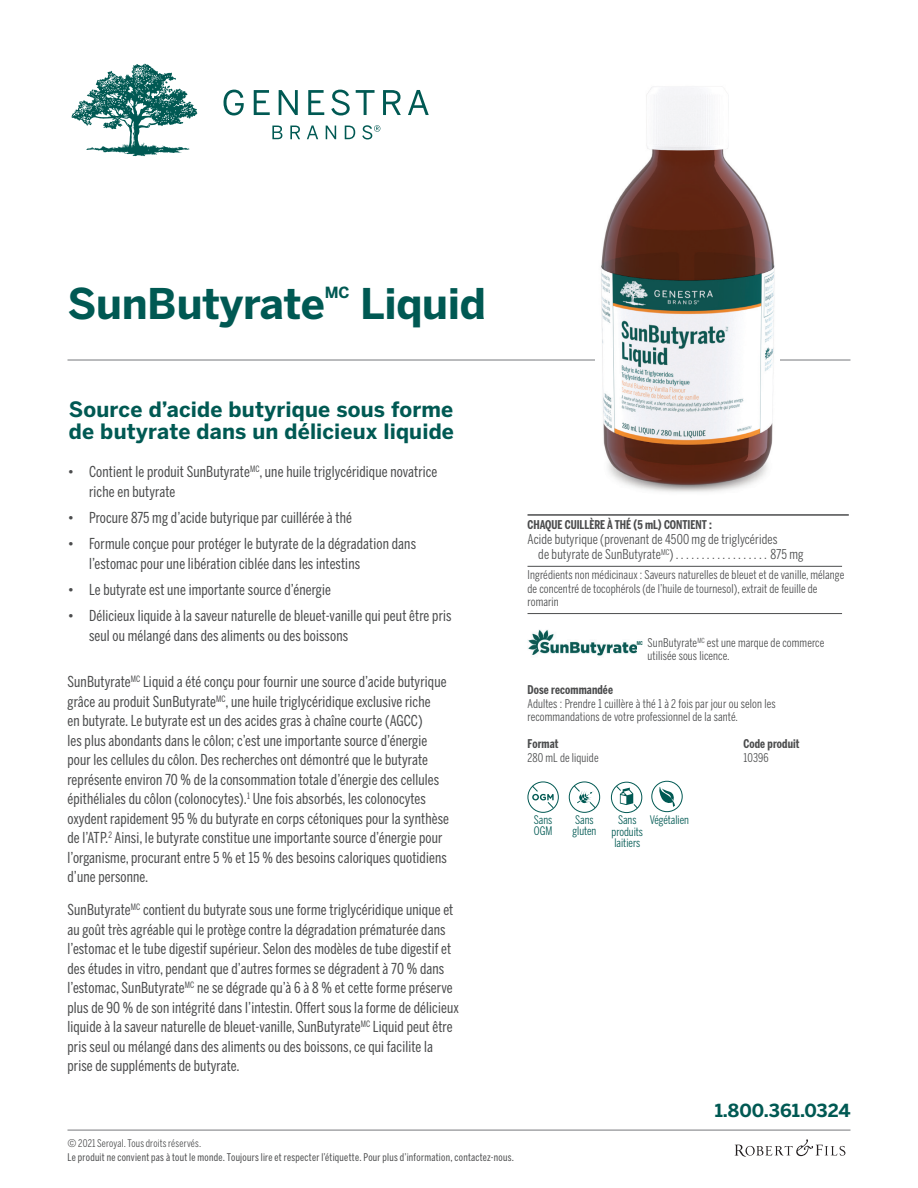
<style>
.page{position:relative;width:918px;height:1188px;background:#fff}
.page>*{position:absolute;margin:0;border:0;box-sizing:border-box;transform-origin:0 0}
.t1{font:700 42px "Benton Sans";letter-spacing:-.01em;color:#005953}
.t2{font:700 21px/21.8px "Benton Sans";letter-spacing:.005em;color:#005953}
.t3{font:700 17.85px "Benton Sans";letter-spacing:.005em;color:#005953}
.t4{font:700 15.3px "Benton Sans";color:#005953}
.t5{font:15px/19.5px "Benton Sans Compressed";letter-spacing:.01em;color:#4b4c4d}
.t6{font:13.5px/15px "Benton Sans Compressed";letter-spacing:.01em;color:#4b4c4d}
.t7{font:12px/13.5px "Benton Sans Compressed";letter-spacing:.01em;color:#4b4c4d}
.t8{font:700 12px "Benton Sans Compressed";letter-spacing:.01em;color:#4b4c4d}
.t9{font:11.7px/11.7px "Benton Sans Compressed";color:#005953;text-align:center}
.t10{font:10.5px/14px "Benton Sans Compressed";letter-spacing:.025em;color:#4b4c4d}
.t11{font:700 5.25px "Benton Sans Compressed";color:#0c5952}
.s1{font-family:"Benton Sans"}
.s2{font-style:inherit}
</style>
<div class="page">
<svg style="left:224px;top:90px;width:205px;height:25px"></svg>
<svg style="left:272px;top:125px;width:108px;height:15px"></svg>
<svg style="left:72px;top:64px;width:126px;height:92px"></svg>
<hr style="left:68px;top:360px;width:782px;height:1px;background:#76787b">
<img style="left:595px;top:86px;width:185px;height:406px">
<hr style="left:528px;top:514px;width:321px;height:2px;background:#4b4c4d">
<hr style="left:528px;top:566px;width:314px;height:1px;background:#4b4c4d">
<hr style="left:528px;top:613px;width:314px;height:1px;background:#4b4c4d">
<img style="left:528px;top:630px;width:109px;height:26px">
<hr style="left:68px;top:1130px;width:782px;height:1px;background:#76787b">
<svg style="left:734px;top:1139px;width:111px;height:18px"></svg>
<div style="left:651px;top:781px;width:32px;height:31px;border:1px solid #005953;border-radius:50%"></div>
<svg style="left:659px;top:787px;width:16px;height:20px"></svg>
<svg style="left:611px;top:782px;width:31px;height:31px"></svg>
<div style="left:611px;top:782px;width:31px;height:31px;border:1px solid #005953;border-radius:50%"></div>
<svg style="left:615px;top:785px;width:24px;height:24px"></svg>
<svg style="left:569px;top:782px;width:31px;height:30px"></svg>
<div style="left:569px;top:782px;width:31px;height:31px;border:1px solid #005953;border-radius:50%"></div>
<svg style="left:573px;top:785px;width:23px;height:24px"></svg>
<svg style="left:528px;top:782px;width:30px;height:30px"></svg>
<div style="left:528px;top:782px;width:31px;height:31px;border:1px solid #005953;border-radius:50%"></div>
<svg style="left:531px;top:785px;width:23px;height:24px"></svg>
<h1 class="t1" style="left:68px;top:278px;width:259px">SunButyrate</h1>
<p class="t4" style="left:325px;top:283px;width:26px">MC</p>
<h1 class="t1" style="left:360px;top:278px;width:127px">Liquid</h1>
<h2 class="t2" style="left:69px;top:398px;width:387px">Source d’acide butyrique sous forme de butyrate dans un délicieux liquide</h2>
<p class="t5" style="left:89px;top:462px;width:350px;text-indent:-22px">• Contient le produit SunButyrate<sup>MC</sup>, une huile triglycéridique novatrice riche en butyrate</p>
<p class="t5" style="left:68px;top:508px;width:286px">• Procure 875 mg d’acide butyrique par cuillérée à thé</p>
<p class="t5" style="left:89px;top:534px;width:329px;text-indent:-22px">• Formule conçue pour protéger le butyrate de la dégradation dans l’estomac pour une libération ciblée dans les intestins</p>
<p class="t5" style="left:68px;top:580px;width:265px">• Le butyrate est une importante source d’énergie</p>
<p class="t5" style="left:89px;top:606px;width:364px;text-indent:-22px">• Délicieux liquide à la saveur naturelle de bleuet-vanille qui peut être pris seul ou mélangé dans des aliments ou des boissons</p>
<p class="t5" style="left:68px;top:672px;width:383px">SunButyrate<sup>MC</sup> Liquid a été conçu pour fournir une source d’acide butyrique grâce au produit SunButyrate<sup>MC</sup>, une huile triglycéridique exclusive riche<br>en butyrate. Le butyrate est un des acides gras à chaîne courte (AGCC)<br>les plus abondants dans le côlon; c’est une importante source d’énergie pour les cellules du côlon. Des recherches ont démontré que le butyrate représente environ 70 % de la consommation totale d’énergie des cellules épithéliales du côlon (colonocytes).<sup>1</sup> Une fois absorbés, les colonocytes oxydent rapidement 95 % du butyrate en corps cétoniques pour la synthèse de l’ATP.<sup>2</sup> Ainsi, le butyrate constitue une importante source d’énergie pour l’organisme, procurant entre 5 % et 15 % des besoins caloriques quotidiens d’une personne.</p>
<p class="t5" style="left:68px;top:900px;width:393px">SunButyrate<sup>MC</sup> contient du butyrate sous une forme triglycéridique unique et au goût très agréable qui le protège contre la dégradation prématurée dans l’estomac et le tube digestif supérieur. Selon des modèles de tube digestif et des études in vitro, pendant que d’autres formes se dégradent à 70 % dans l’estomac, SunButyrate<sup>MC</sup> ne se dégrade qu’à 6 à 8 % et cette forme préserve plus de 90 % de son intégrité dans l’intestin. Offert sous la forme de délicieux liquide à la saveur naturelle de bleuet-vanille, SunButyrate<sup>MC</sup> Liquid peut être pris seul ou mélangé dans des aliments ou des boissons, ce qui facilite la prise de suppléments de butyrate.</p>
<p class="t10" style="left:68px;top:1136px;width:448px"><span class="s1">©</span> <span class="s2">2021 Seroyal. Tous droits réservés.<br></span>Le produit ne convient pas à tout le monde. Toujours lire et respecter l’étiquette. Pour plus d’information, contactez-nous.</p>
<p class="t8" style="left:528px;top:517px;width:186px">CHAQUE CUILLÈRE À THÉ (5 mL) CONTIENT :</p>
<p class="t6" style="left:538px;top:532px;width:267px;text-indent:-11px">Acide butyrique (provenant de 4500 mg de triglycérides<br>de butyrate de SunButyrate<sup>MC</sup>) . . . . . . . . . . . . . . . . . . 875 mg</p>
<p class="t7" style="left:528px;top:568px;width:318px">Ingrédients non médicinaux : Saveurs naturelles de bleuet et de vanille, mélange de concentré de tocophérols (de l’huile de tournesol), extrait de feuille de romarin</p>
<p class="t7" style="left:648px;top:636px;width:178px">SunButyrate<sup>MC</sup> est une marque de commerce utilisée sous licence.</p>
<p class="t8" style="left:528px;top:682px;width:87px">Dose recommandée</p>
<p class="t7" style="left:528px;top:696px;width:250px">Adultes : Prendre 1 cuillère à thé 1 à 2 fois par jour ou selon les recommandations de votre professionnel de la santé.</p>
<p class="t8" style="left:528px;top:736px;width:33px">Format</p>
<p class="t8" style="left:744px;top:736px;width:58px">Code produit</p>
<p class="t7" style="left:528px;top:750px;width:73px">280 mL de liquide</p>
<p class="t7" style="left:744px;top:750px;width:27px">10396</p>
<p class="t11" style="left:637px;top:640px;width:7px">MC</p>
<p class="t9" style="left:534px;top:814px;width:20px;text-align:left">Sans<br>OGM</p>
<p class="t9" style="left:575px;top:814px;width:20px">Sans</p>
<p class="t9" style="left:650px;top:814px;width:41px">Végétalien</p>
<p class="t9" style="left:573px;top:825px;width:25px">gluten</p>
<p class="t9" style="left:612px;top:814px;width:33px">Sans produits laitiers</p>
<p class="t3" style="left:715px;top:1099px;width:137px">1.800.361.0324</p>
</div>
